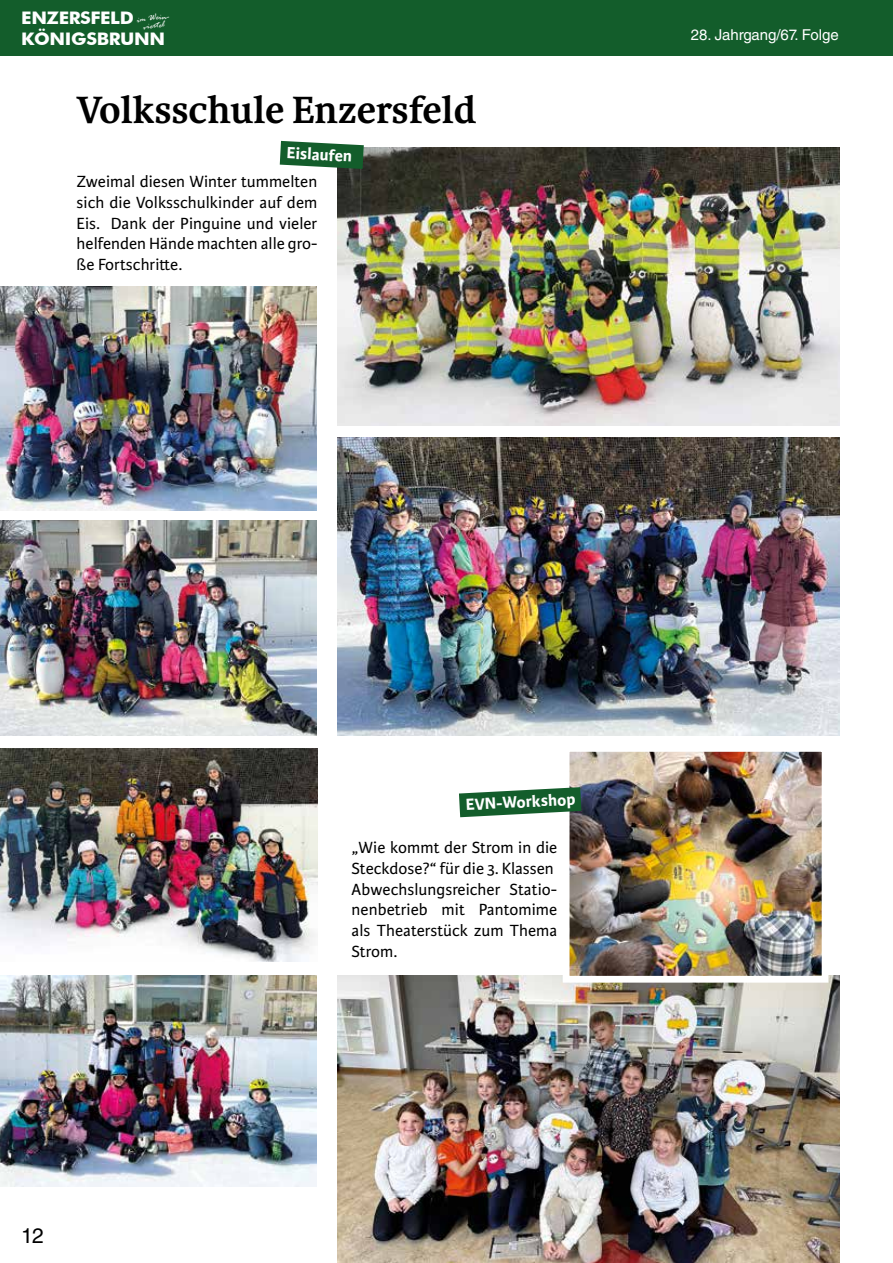
<style>
.page{position:relative;width:893px;height:1263px;background:#fff}
.page>*{position:absolute;margin:0;border:0;box-sizing:border-box;transform-origin:0 0}
.t1{font:700 40.5px "Karmina";color:#000}
.t2{font:21px "Helvetica LT Std";color:#000}
.t3{font:17.25px/20.7px "Karmina Sans";letter-spacing:.005em;color:#000;text-align:justify}
.t4{font:700 17.25px/20.5px "Futura BT";letter-spacing:-.02em;color:#fff;scale:1.06 1}
.t5{font:700 17.25px "Karmina Sans";color:#fff}
.t6{font:15px "Helvetica LT Std";color:#fff}
.t7{font:italic 9.6px/7.6px "Rage";color:#fff;text-align:center}
</style>
<div class="page">
<div style="left:0;top:0;width:893px;height:55px;background:#135d2b"></div>
<img style="left:338px;top:147px;width:501px;height:279px">
<img style="left:0;top:749px;width:317px;height:213px">
<img style="left:338px;top:975px;width:501px;height:288px">
<img style="left:0;top:286px;width:316px;height:224px">
<img style="left:0;top:521px;width:316px;height:215px">
<img style="left:338px;top:438px;width:501px;height:298px">
<img style="left:0;top:975px;width:316px;height:211px">
<img style="left:571px;top:753px;width:249px;height:222px">
<div style="left:563px;top:745px;width:265px;height:238px;border:7px solid #fff"></div>
<svg style="left:280px;top:141px;width:84px;height:28px;background:#36744a"></svg>
<svg style="left:459px;top:787px;width:122px;height:30px"></svg>
<p class="t4" style="left:21px;top:7px;width:137px">ENZERSFELD<br>KÖNIGSBRUNN</p>
<p class="t7" style="left:137px;top:17px;width:36px;rotate:-7deg">im Wein&shy;viertel</p>
<h1 class="t1" style="left:77px;top:87px;width:401px">Volksschule Enzersfeld</h1>
<p class="t5" style="left:287px;top:143px;width:67px;rotate:3deg">Eislaufen</p>
<p class="t3" style="left:77px;top:172px;width:242px">Zweimal diesen Winter tummelten sich die Volksschulkinder auf dem Eis. Dank der Pinguine und vieler helfenden Hände machten alle gro&shy;ße Fortschritte.</p>
<p class="t6" style="left:691px;top:26px;width:150px">28. Jahrgang/67. Folge</p>
<p class="t2" style="left:21px;top:1224px;width:24px">12</p>
<p class="t5" style="left:465px;top:795px;width:111px;rotate:-3deg">EVN-Workshop</p>
<p class="t3" style="left:352px;top:838px;width:207px;text-align:left">„Wie kommt der Strom in die<br>Steckdose?“ für die 3. Klassen<br>Abwechslungsreicher Statio&shy;nenbetrieb mit Pantomime als Theaterstück zum Thema<br>Strom.</p>
</div>
